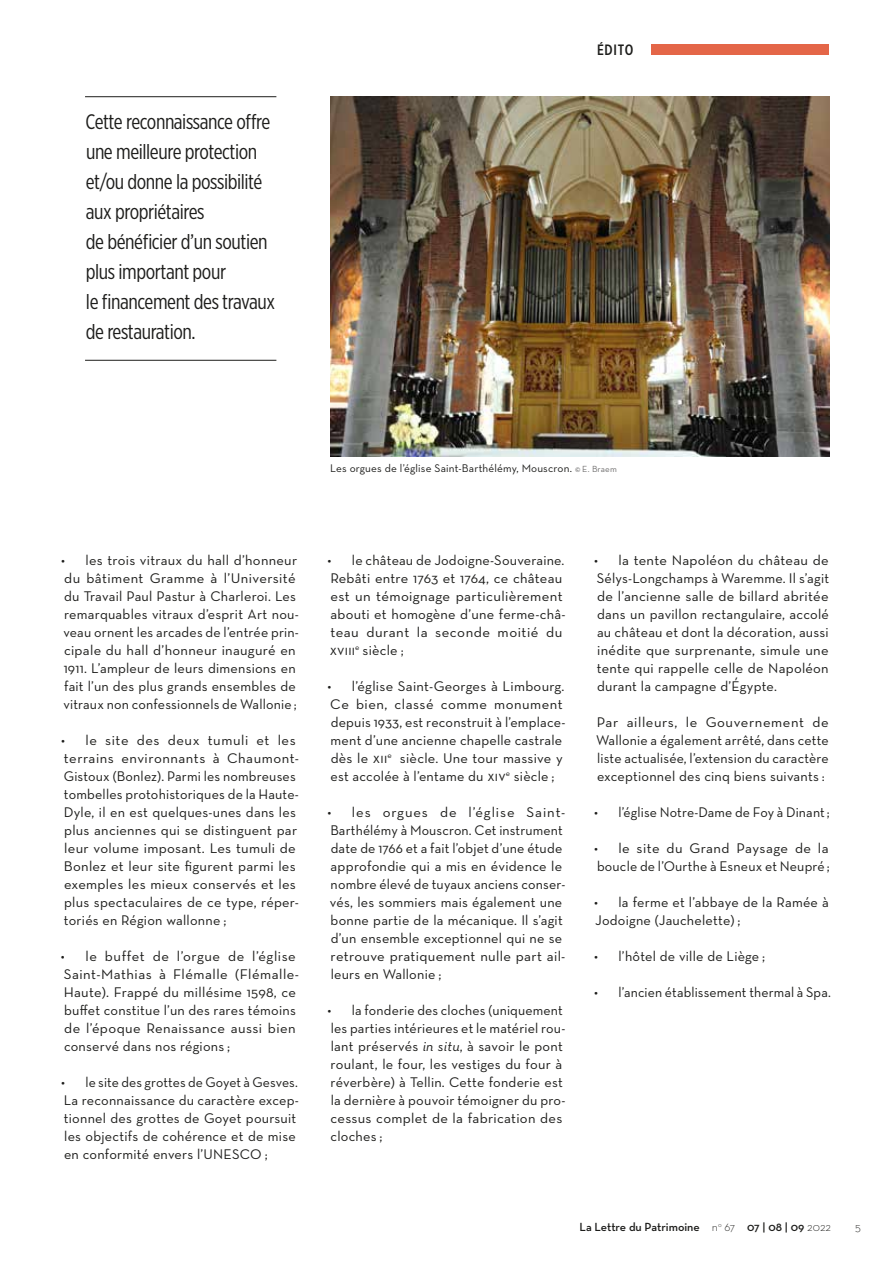
<style>
.page{position:relative;width:893px;height:1263px;background:#fff}
.page>*{position:absolute;margin:0;border:0;box-sizing:border-box;transform-origin:0 0}
.t1{font:21px/30px "Gotham X Narrow";letter-spacing:-.02em;color:#1d1d1b}
.t2{font:500 15px "Gotham X Narrow";letter-spacing:.05em;color:#1d1d1b}
.t3{font:14.25px/18px "Neutra Text";letter-spacing:.015em;color:#1d1d1b}
.t4{font:600 12px "Neutra Text";color:#1d1d1b}
.t5{font:300 12px "Neutra Text";color:#1d1d1b}
.t6{font:11.25px "Neutra Text";letter-spacing:.015em;color:#1d1d1b}
.s1{font-size:9px;color:#706f6f}
.s2{font-family:"Neutra Text Book SC"}
.s3{font-style:italic}
.s4{font-weight:300}
</style>
<div class="page">
<img style="left:330px;top:97px;width:499px;height:360px">
<hr style="left:85px;top:96px;width:191px;height:1px;background:#1d1d1b">
<hr style="left:85px;top:360px;width:191px;height:1px;background:#1d1d1b">
<div style="left:651px;top:44px;width:178px;height:11px;background:#e46648"></div>
<h1 class="t1" style="left:85px;top:106px;width:191px">Cette reconnaissance offre une meilleure protection et/ou donne la possibilité aux propriétaires<br>de bénéficier d’un soutien plus important pour<br>le financement des travaux de restauration.</h1>
<p class="t2" style="left:597px;top:40px;width:38px">ÉDITO</p>
<p class="t6" style="left:330px;top:461px;width:288px">Les orgues de l’église Saint-Barthélémy, Mouscron. <span class="s1">© E. Braem</span></p>
<p class="t3" style="left:61px;top:551px;width:239px">• les trois vitraux du hall d’honneur du bâtiment Gramme à l’Université du Travail Paul Pastur à Charleroi. Les remarquables vitraux d’esprit Art nou&shy;veau ornent les arcades de l’entrée prin&shy;cipale du hall d’honneur inauguré en 1911. L’ampleur de leurs dimensions en fait l’un des plus grands ensembles de vitraux non confessionnels de Wallonie ;</p>
<p class="t3" style="left:61px;top:731px;width:240px">• le site des deux tumuli et les terrains environnants à Chaumont-Gistoux (Bonlez). Parmi les nombreuses tombelles protohistoriques de la Haute-Dyle, il en est quelques-unes dans les plus anciennes qui se distinguent par leur volume imposant. Les tumuli de Bonlez et leur site figurent parmi les exemples les mieux conservés et les plus spectaculaires de ce type, réper&shy;toriés en Région wallonne ;</p>
<p class="t3" style="left:61px;top:947px;width:240px">• le buffet de l’orgue de l’église Saint-Mathias à Flémalle (Flémalle-Haute). Frappé du millésime 1598, ce buffet constitue l’un des rares témoins de l’époque Renaissance aussi bien conservé dans nos régions ;</p>
<p class="t3" style="left:61px;top:1073px;width:239px">• le site des grottes de Goyet à Gesves.<br>La reconnaissance du caractère excep&shy;tionnel des grottes de Goyet poursuit les objectifs de cohérence et de mise en conformité envers l’UNESCO ;</p>
<p class="t3" style="left:328px;top:551px;width:239px">• le château de Jodoigne-Souveraine.<br>Rebâti entre 1763 et 1764, ce château est un témoignage particulièrement abouti et homogène d’une ferme-châ&shy;teau durant la seconde moitié du <span class="s2">xviii</span><sup>e</sup> siècle ;</p>
<p class="t3" style="left:328px;top:677px;width:239px">• l’église Saint-Georges à Limbourg.<br>Ce bien, classé comme monument depuis 1933, est reconstruit à l’emplace&shy;ment d’une ancienne chapelle castrale dès le <span class="s2">xii</span><sup>e</sup> siècle. Une tour massive y est accolée à l’entame du <span class="s2">xiv</span><sup>e</sup> siècle ;</p>
<p class="t3" style="left:328px;top:803px;width:239px">• les orgues de l’église Saint-Barthélémy à Mouscron. Cet instrument date de 1766 et a fait l’objet d’une étude approfondie qui a mis en évidence le nombre élevé de tuyaux anciens conser&shy;vés, les sommiers mais également une bonne partie de la mécanique. Il s’agit d’un ensemble exceptionnel qui ne se retrouve pratiquement nulle part ail&shy;leurs en Wallonie ;</p>
<p class="t3" style="left:328px;top:1001px;width:239px">• la fonderie des cloches (uniquement les parties intérieures et le matériel rou&shy;lant préservés <span class="s3">in situ</span>, à savoir le pont roulant, le four, les vestiges du four à réverbère) à Tellin. Cette fonderie est la dernière à pouvoir témoigner du pro&shy;cessus complet de la fabrication des cloches ;</p>
<p class="t3" style="left:594px;top:551px;width:237px;text-align:justify">• la tente Napoléon du château de Sélys-Longchamps à Waremme. Il s’agit de l’ancienne salle de billard abritée dans un pavillon rectangulaire, accolé au château et dont la décoration, aussi inédite que surprenante, simule une tente qui rappelle celle de Napoléon durant la campagne d’Égypte.</p>
<p class="t3" style="left:596px;top:713px;width:234px;text-align:justify">Par ailleurs, le Gouvernement de Wallonie a également arrêté, dans cette liste actualisée, l’extension du caractère exceptionnel des cinq biens suivants :</p>
<p class="t3" style="left:594px;top:803px;width:237px">• l’église Notre-Dame de Foy à Dinant ;</p>
<p class="t3" style="left:594px;top:839px;width:237px">• le site du Grand Paysage de la boucle de l’Ourthe à Esneux et Neupré ;</p>
<p class="t3" style="left:594px;top:893px;width:236px">• la ferme et l’abbaye de la Ramée à<br>Jodoigne (Jauchelette) ;</p>
<p class="t3" style="left:594px;top:947px;width:173px">• l’hôtel de ville de Liège ;</p>
<p class="t3" style="left:594px;top:983px;width:238px">• l’ancien établissement thermal à Spa.</p>
<p class="t4" style="left:579px;top:1219px;width:253px">La Lettre du Patrimoine <span class="s4">n</span><sup>o</sup> <span class="s4">67</span> 07 | 08 | 09 <span class="s4">2022</span></p>
<p class="t5" style="left:855px;top:1219px;width:7px">5</p>
</div>
